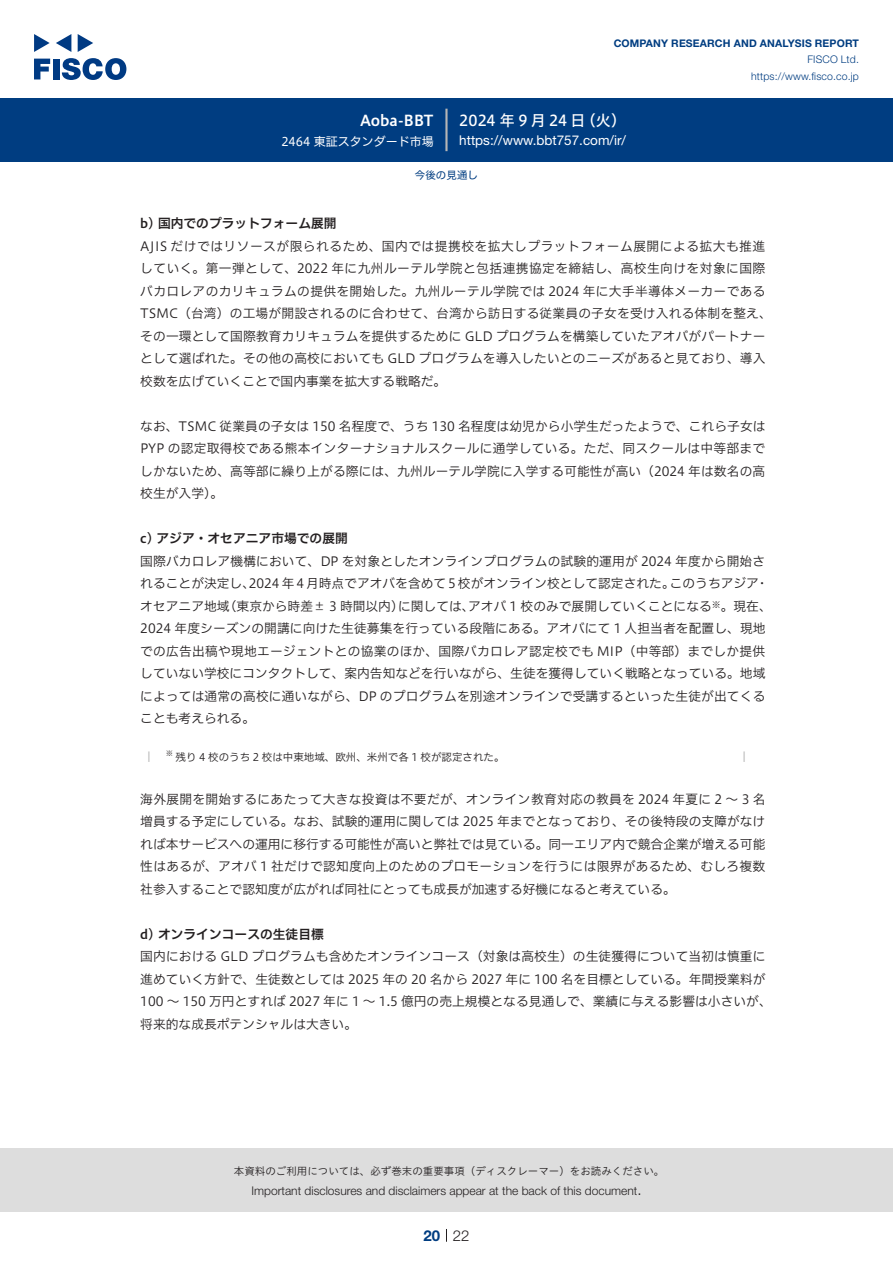
<style>
.page{position:relative;width:893px;height:1263px;background:#fff}
.page>*{position:absolute;margin:0;border:0;box-sizing:border-box;transform-origin:0 0}
.t1{font:15px "Hiragino UD Sans F Std N W5";letter-spacing:-.005em;color:#fff}
.t2{font:15px "Hiragino UD Sans F Std N W6";color:#fff}
.t3{font:300 15px "Helvetica Neue LT Std";color:#231f20}
.t4{font:700 15px "Helvetica Neue LT Std";color:#003d81}
.t5{font:13.5px "Helvetica Neue LT Std";color:#fff}
.本文3mm{font:12.75px/22.5px "Hiragino UD Sans F Std N W3";letter-spacing:.01em;color:#231f20}
.小タイトル3mm{font:12.75px "Hiragino UD Sans F Std N W6";color:#231f20}
.t6{font:300 12px "Helvetica Neue LT Std";color:#231f20}
.t7{font:12px "Hiragino UD Sans F Std N W4";color:#fff}
.t8{font:10.5px "Hiragino UD Sans Std W3";color:#231f20}
.t9{font:700 10.5px "Helvetica Neue LT Std";letter-spacing:.015em;color:#003d81}
.t10{font:300 10.5px/16.5px "Helvetica Neue LT Std";letter-spacing:.015em;color:#003d81;text-align:right}
.t11{font:10.5px "Hiragino UD Sans F Std N W3";color:#231f20}
.ヘッダー{font:10.5px "Hiragino UD Sans F Std N W4";color:#003d81}
.本文3mm-2{font:8.85px "Hiragino UD Sans F Std N W3";color:#231f20}
.t12{font:7.35px "Hiragino UD Sans F Std N W3";color:#231f20}
.s1{font-size:12.75px}
</style>
<div class="page">
<div style="left:0;top:1148px;width:893px;height:64px;background:#ddd"></div>
<svg style="left:34px;top:59px;width:16px;height:20px"></svg>
<div style="left:53px;top:59px;width:6px;height:20px;background:#003a83"></div>
<svg style="left:62px;top:58px;width:64px;height:22px"></svg>
<svg style="left:34px;top:34px;width:16px;height:18px"></svg>
<svg style="left:78px;top:34px;width:15px;height:18px"></svg>
<svg style="left:56px;top:34px;width:15px;height:18px"></svg>
<div style="left:0;top:98px;width:893px;height:64px;background:#003d81"></div>
<hr style="left:445px;top:109px;width:3px;height:42px;background:#b5b5b6">
<svg style="left:446px;top:1229px;width:1px;height:13px"></svg>
<svg style="left:148px;top:751px;width:2px;height:11px"></svg>
<svg style="left:743px;top:751px;width:2px;height:11px"></svg>
<p class="t2" style="left:360px;top:109px;width:75px">Aoba-BBT</p>
<p class="t7" style="left:281px;top:132px;width:154px">2464 東証スタンダード市場</p>
<p class="t9" style="left:614px;top:37px;width:247px">COMPANY RESEARCH AND ANALYSIS REPORT</p>
<p class="t10" style="left:751px;top:51px;width:109px">FISCO Ltd. https://www.fisco.co j p.</p>
<p class="t1" style="left:581px;top:109px;width:47px">（火(</p>
<p class="t1" style="left:459px;top:109px;width:128px">2024 年 9 月 24 日</p>
<p class="t5" style="left:459px;top:132px;width:168px">https://www.bbt757.com /i r/</p>
<p class="ヘッダー" style="left:415px;top:167px;width:64px">今後の見通し</p>
<p class="小タイトル3mm" style="left:140px;top:214px;width:198px">b) 国内でのプラットフォーム展開</p>
<p class="本文3mm" style="left:140px;top:234px;width:633px">AJIS だけではリソースが限られるため、国内では提携校を拡大しプラットフォーム展開による拡大も推進していく。第一弾として、2022 年に九州ルーテル学院と包括連携協定を締結し、高校生向けを対象に国際バカロレアのカリキュラムの提供を開始した。九州ルーテル学院では 2024 年に大手半導体メーカーであるTSMC（台湾）の工場が開設されるのに合わせて、台湾から訪日する従業員の子女を受け入れる体制を整え、その一環として国際教育カリキュラムを提供するために GLD プログラムを構築していたアオバがパートナーとして選ばれた。その他の高校においても GLD プログラムを導入したいとのニーズがあると見ており、導入校数を広げていくことで国内事業を拡大する戦略だ。</p>
<p class="本文3mm" style="left:140px;top:414px;width:627px;text-align:justify">なお、TSMC 従業員の子女は 150 名程度で、うち 130 名程度は幼児から小学生だったようで、これら子女はPYP の認定取得校である熊本インターナショナルスクールに通学している。ただ、同スクールは中等部までしかないため、高等部に繰り上がる際には、九州ルーテル学院に入学する可能性が高い（2024 年は数名の高校生が入学。(</p>
<p class="小タイトル3mm" style="left:140px;top:529px;width:209px">c) アジア・オセアニア市場での展開</p>
<p class="本文3mm" style="left:140px;top:549px;width:630px;text-align:right">国際バカロレア機構において、DP を対象としたオンラインプログラムの試験的運用が 2024 年度から開始さ・</p>
<p class="本文3mm" style="left:140px;top:571px;width:116px">れることが決定し、</p>
<p class="本文3mm" style="left:249px;top:571px;width:427px">2024年 4 月時点でアオバを含めて 5 校がオンライン校として認定された。</p>
<p class="本文3mm" style="left:670px;top:571px;width:91px">このうちアジア</p>
<p class="本文3mm" style="left:468px;top:594px;width:245px">アオバ 1 校のみで展開していくことになる</p>
<p class="本文3mm" style="left:224px;top:594px;width:181px">（東京から時差± 3 時間以内）</p>
<p class="本文3mm" style="left:733px;top:594px;width:40px">現在、</p>
<p class="本文3mm" style="left:140px;top:594px;width:627px">オセアニア地域<br>2024 年度シーズンの開講に向けた生徒募集を行っている段階にある。アオバにて 1 人担当者を配置し、現地での広告出稿や現地エージェントとの協業のほか、国際バカロレア認定校でも MIP（中等部）までしか提供していない学校にコンタクトして、案内告知などを行いながら、生徒を獲得していく戦略となっている。地域によっては通常の高校に通いながら、DP のプログラムを別途オンラインで受講するといった生徒が出てくることも考えられる。</p>
<p class="t11" style="left:176px;top:749px;width:330px">残り 4 校のうち 2 校は中東地域、欧州、米州で各 1 校が認定された。</p>
<p class="本文3mm" style="left:398px;top:594px;width:78px">に関しては、</p>
<p class="本文3mm-2" style="left:712px;top:598px;width:23px">※<span class="s1">。</span></p>
<p class="t12" style="left:166px;top:748px;width:9px">※</p>
<p class="本文3mm" style="left:140px;top:787px;width:627px;text-align:justify">海外展開を開始するにあたって大きな投資は不要だが、オンライン教育対応の教員を 2024 年夏に 2 ～ 3 名増員する予定にしている。なお、試験的運用に関しては 2025 年までとなっており、その後特段の支障がなければ本サービスへの運用に移行する可能性が高いと弊社では見ている。同一エリア内で競合企業が増える可能性はあるが、アオバ 1 社だけで認知度向上のためのプロモーションを行うには限界があるため、むしろ複数社参入することで認知度が広がれば同社にとっても成長が加速する好機になると考えている。</p>
<p class="小タイトル3mm" style="left:140px;top:924px;width:185px">d) オンラインコースの生徒目標</p>
<p class="本文3mm" style="left:140px;top:945px;width:633px">国内における GLD プログラムも含めたオンラインコース（対象は高校生）の生徒獲得について当初は慎重に進めていく方針で、生徒数としては 2025 年の 20 名から 2027 年に 100 名を目標としている。年間授業料が100 〜 150 万円とすれば 2027 年に 1 〜 1.5 億円の売上規模となる見通しで、業績に与える影響は小さいが、将来的な成長ポテンシャルは大きい。</p>
<p class="t8" style="left:234px;top:1163px;width:432px">本資料のご利用については、必ず巻末の重要事項（ディスクレーマー）をお読みください。</p>
<p class="t3" style="left:637px;top:1180px;width:6px">.</p>
<p class="t6" style="left:251px;top:1183px;width:387px">Important disclosures and disclaimers appear at the back of this document</p>
<p class="t4" style="left:423px;top:1226px;width:18px">20</p>
<p class="t3" style="left:453px;top:1226px;width:18px">22</p>
</div>
